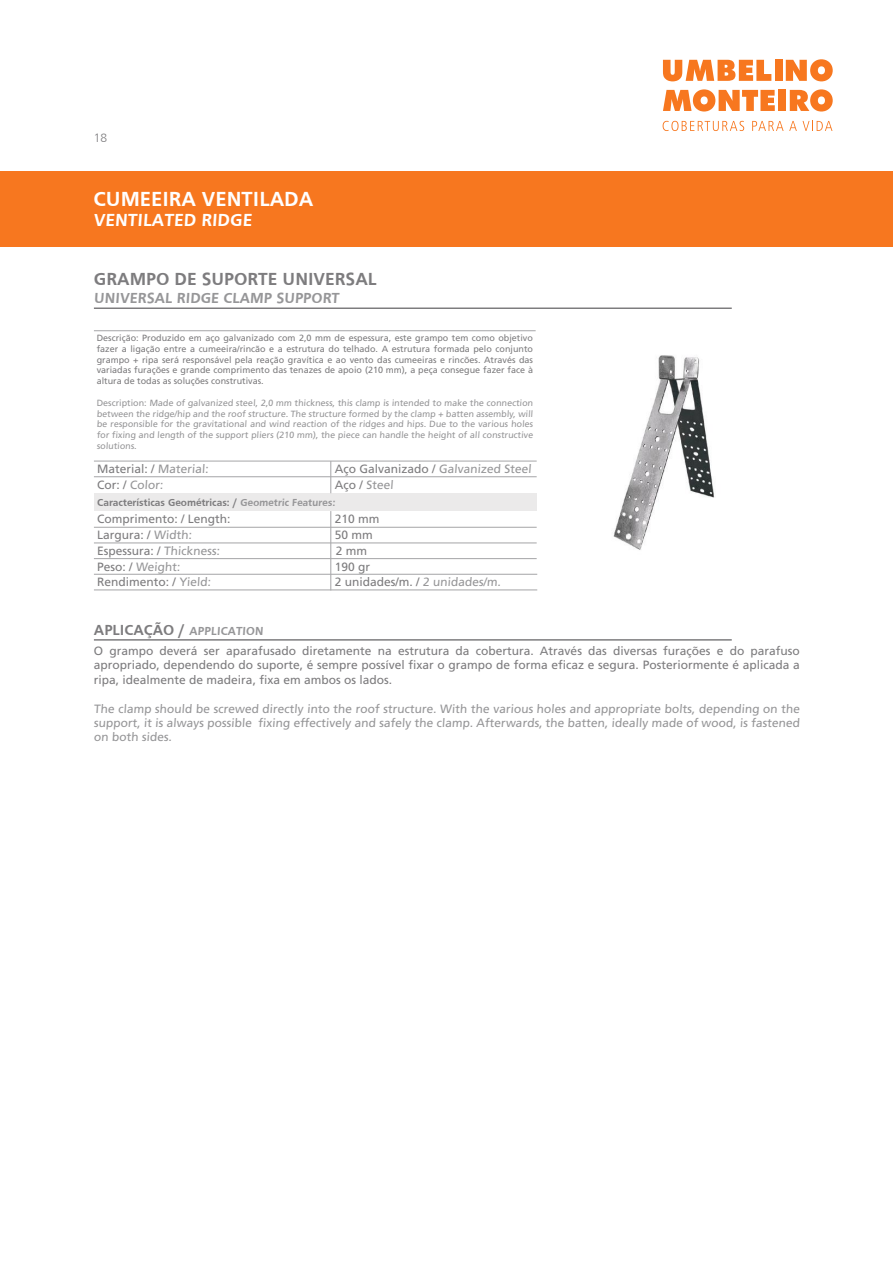
<style>
.page{position:relative;width:893px;height:1263px;background:#fff}
.page>*{position:absolute;margin:0;border:0;box-sizing:border-box;transform-origin:0 0}
.t1{font:700 21px "Frutiger";color:#fff}
.t2{font:700 18px "Frutiger";color:#7d7c7e}
.t3{font:700 18px "Frutiger";color:#fff}
.t4{font:700 15px "Frutiger";color:#969698}
.t5{font:12px/16.2px "Frutiger";color:#7d7c7e}
.t6{font:12px/14.4px "Frutiger";color:#969698;text-align:justify}
.t7{font:300 12px "Frutiger";color:#7d7c7e}
.t8{font:700 10.5px "Frutiger";color:#7d7c7e}
.t9{font:9px/10.8px "Frutiger";color:#7d7c7e;text-align:justify}
.t10{font:9px/10.8px "Frutiger";color:#969698;text-align:justify}
.s1{color:#969698}
.s2{color:#7d7c7e}
.s3{font-weight:700;font-size:15px}
.s4{font-weight:700;color:#969698}
</style>
<div class="page">
<div style="left:0;top:171px;width:893px;height:76px;background:#f7771f"></div>
<svg style="left:663px;top:60px;width:108px;height:21px"></svg>
<div style="left:775px;top:60px;width:7px;height:21px;background:#f7771f"></div>
<svg style="left:786px;top:59px;width:47px;height:22px"></svg>
<svg style="left:663px;top:89px;width:112px;height:23px"></svg>
<div style="left:778px;top:90px;width:8px;height:21px;background:#f7771f"></div>
<svg style="left:790px;top:89px;width:43px;height:23px"></svg>
<svg style="left:663px;top:121px;width:81px;height:10px"></svg>
<svg style="left:752px;top:121px;width:80px;height:10px"></svg>
<img style="left:613px;top:355px;width:102px;height:195px">
<hr style="left:94px;top:307px;width:638px;height:2px;background:#7d7c7e">
<hr style="left:94px;top:639px;width:638px;height:2px;background:#7d7c7e">
<hr style="left:94px;top:330px;width:442px;height:1px;background:#aaaaac">
<div style="left:94px;top:493px;width:442px;height:18px;background:#ebeaea"></div>
<hr style="left:330px;top:461px;width:1px;height:32px;background:#aaaaac">
<hr style="left:330px;top:511px;width:1px;height:79px;background:#aaaaac">
<hr style="left:94px;top:476px;width:443px;height:1px;background:#aaaaac">
<hr style="left:94px;top:527px;width:443px;height:1px;background:#aaaaac">
<hr style="left:94px;top:542px;width:443px;height:1px;background:#aaaaac">
<hr style="left:94px;top:574px;width:443px;height:1px;background:#aaaaac">
<hr style="left:94px;top:558px;width:443px;height:1px;background:#aaaaac">
<hr style="left:94px;top:460px;width:443px;height:2px;background:#aaaaac">
<hr style="left:94px;top:589px;width:443px;height:1px;background:#aaaaac">
<p class="t7" style="left:94px;top:131px;width:15px">18</p>
<h1 class="t1" style="left:94px;top:186px;width:221px">CUMEEIRA VENTILADA</h1>
<h2 class="t3" style="left:94px;top:210px;width:161px">VENTILATED RIDGE</h2>
<h2 class="t2" style="left:94px;top:268px;width:284px">GRAMPO DE SUPORTE UNIVERSAL</h2>
<p class="t4" style="left:94px;top:289px;width:248px">UNIVERSAL RIDGE CLAMP SUPPORT</p>
<p class="t9" style="left:97px;top:332px;width:438px">Descrição: Produzido em aço galvanizado com 2,0 mm de espessura, este grampo tem como objetivo fazer a ligação entre a cumeeira/rincão e a estrutura do telhado. A estrutura formada pelo conjunto grampo + ripa será responsável pela reação gravítica e ao vento das cumeeiras e rincões. Através das variadas furações e grande comprimento das tenazes de apoio (210 mm), a peça consegue fazer face à altura de todas as soluções construtivas.</p>
<p class="t10" style="left:97px;top:397px;width:439px">Description: Made of galvanized steel, 2,0 mm thickness, this clamp is intended to make the connection between the ridge/hip and the roof structure. The structure formed by the clamp + batten assembly, will be responsible for the gravitational and wind reaction of the ridges and hips. Due to the various holes for fixing and length of the support pliers (210 mm), the piece can handle the height of all constructive solutions.</p>
<p class="t5" style="left:97px;top:461px;width:114px">Material: / <span class="s1">Material:</span></p>
<p class="t6" style="left:335px;top:461px;width:199px;line-height:15.6px"><span class="s2">Aço Galvanizado /</span> Galvanized Steel<br><span class="s2">Aço /</span> Steel</p>
<p class="t5" style="left:335px;top:511px;width:46px">210 mm<br>50 mm</p>
<p class="t5" style="left:335px;top:558px;width:37px">190 gr</p>
<p class="t6" style="left:97px;top:478px;width:68px"><span class="s2">Cor: /</span> Color:</p>
<p class="t8" style="left:97px;top:496px;width:240px">Características Geométricas: / <span class="s1">Geometric Features:</span></p>
<p class="t5" style="left:97px;top:511px;width:135px">Comprimento: / Length:<br>Largura: / <span class="s1">Width:</span></p>
<p class="t5" style="left:97px;top:559px;width:116px;line-height:15.6px">Peso: / <span class="s1">Weight:<br></span>Rendimento: / <span class="s1">Yield:</span></p>
<p class="t5" style="left:336px;top:542px;width:33px">2 mm</p>
<p class="t5" style="left:97px;top:543px;width:125px">Espessura: / <span class="s1">Thickness:</span></p>
<p class="t5" style="left:335px;top:574px;width:169px">2 unidades/m. / <span class="s1">2 unidades/m.</span></p>
<p class="t5" style="left:94px;top:621px;width:707px;line-height:19.8px"><span class="s3">APLICAÇÃO /</span> <span class="s4">APPLICATION<br></span>O grampo deverá ser aparafusado diretamente na estrutura da cobertura. Através das diversas furações e do parafuso</p>
<p class="t5" style="left:94px;top:658px;width:707px;line-height:14.4px">apropriado, dependendo do suporte, é sempre possível fixar o grampo de forma eficaz e segura. Posteriormente é aplicada a ripa, idealmente de madeira, fixa em ambos os lados.</p>
<p class="t6" style="left:94px;top:701px;width:708px">The clamp should be screwed directly into the roof structure. With the various holes and appropriate bolts, depending on the support, it is always possible fixing effectively and safely the clamp. Afterwards, the batten, ideally made of wood, is fastened on both sides.</p>
</div>
